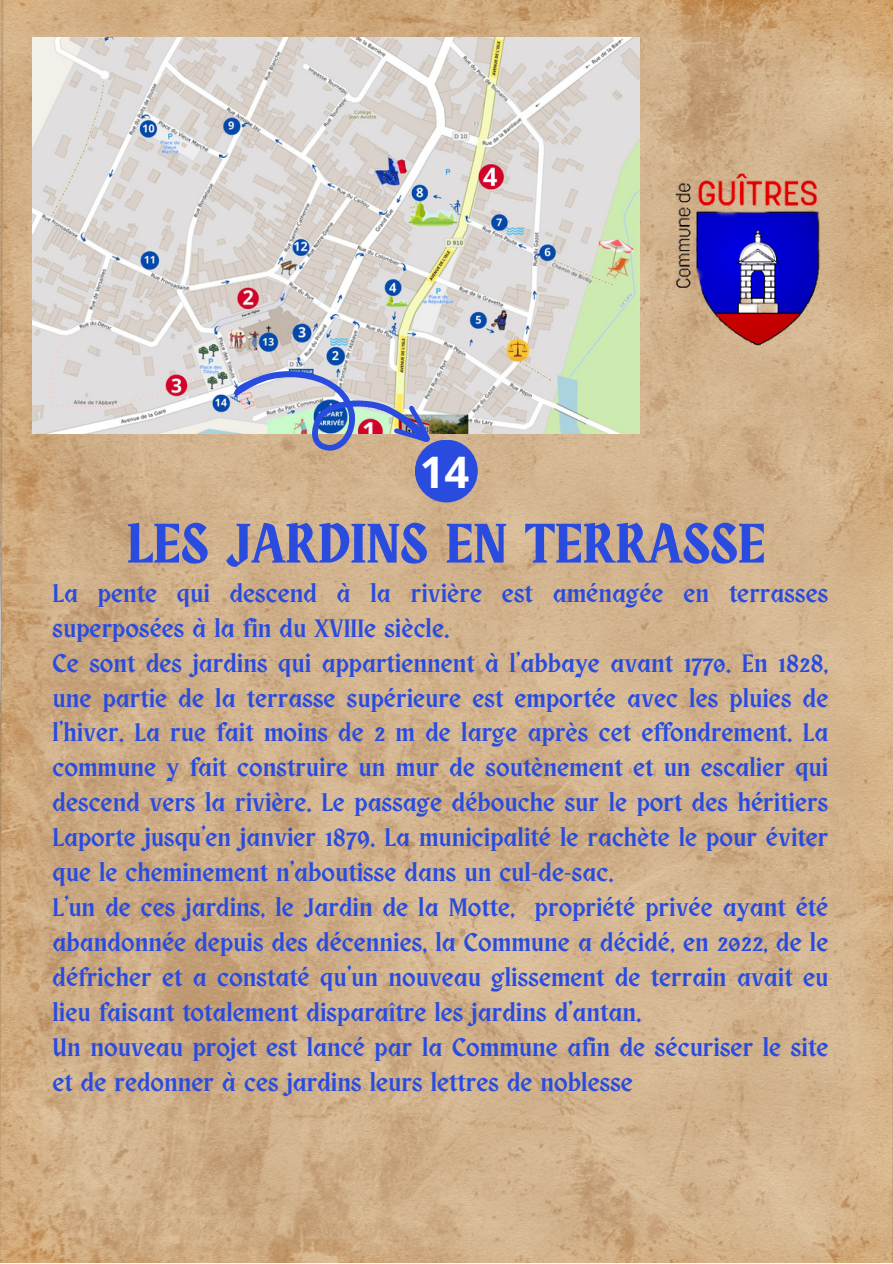
<style>
.page{position:relative;width:893px;height:1264px;background:#fff}
.page>*{position:absolute;margin:0;border:0;box-sizing:border-box;transform-origin:0 0}
.t1{font:700 56.1px "Obra Letra";color:#294cdf}
.t2{font:700 43.5px "Open Sans";color:#fff}
.t3{font:25.5px/35px "Obra Letra";color:#294cdf}
</style>
<div class="page">
<img style="left:0;top:0;width:892px;height:1262px">
<img style="left:663px;top:154px;width:175px;height:202px">
<img style="left:33px;top:37px;width:606px;height:396px">
<img style="left:231px;top:332px;width:209px;height:164px">
<div style="left:415px;top:439px;width:62px;height:63px;background:#294cdf;border-radius:50%"></div>
<p class="t2" style="left:419px;top:441px;width:51px">14</p>
<p class="t1" style="left:127px;top:519px;width:640px">LES JARDINS EN TERRASSE</p>
<p class="t3" style="left:53px;top:577px;width:777px">La pente qui descend à la rivière est aménagée en terrasses superposées à la fin du XVIIIe siècle.</p>
<p class="t3" style="left:53px;top:647px;width:777px;text-align:justify">Ce sont des jardins qui appartiennent à l’abbaye avant 1770. En 1828, une partie de la terrasse supérieure est emportée avec les pluies de l’hiver. La rue fait moins de 2 m de large après cet effondrement. La commune y fait construire un mur de soutènement et un escalier qui descend vers la rivière. Le passage débouche sur le port des héritiers Laporte jusqu’en janvier 1879. La municipalité le rachète le pour éviter que le cheminement n’aboutisse dans un cul-de-sac.</p>
<p class="t3" style="left:53px;top:891px;width:777px;text-align:justify">L’un de ces jardins, le Jardin de la Motte, propriété privée ayant été abandonnée depuis des décennies, la Commune a décidé, en 2022, de le défricher et a constaté qu'un nouveau glissement de terrain avait eu lieu faisant totalement disparaître les jardins d'antan.</p>
<p class="t3" style="left:53px;top:1031px;width:777px">Un nouveau projet est lancé par la Commune afin de sécuriser le site et de redonner à ces jardins leurs lettres de noblesse</p>
</div>
